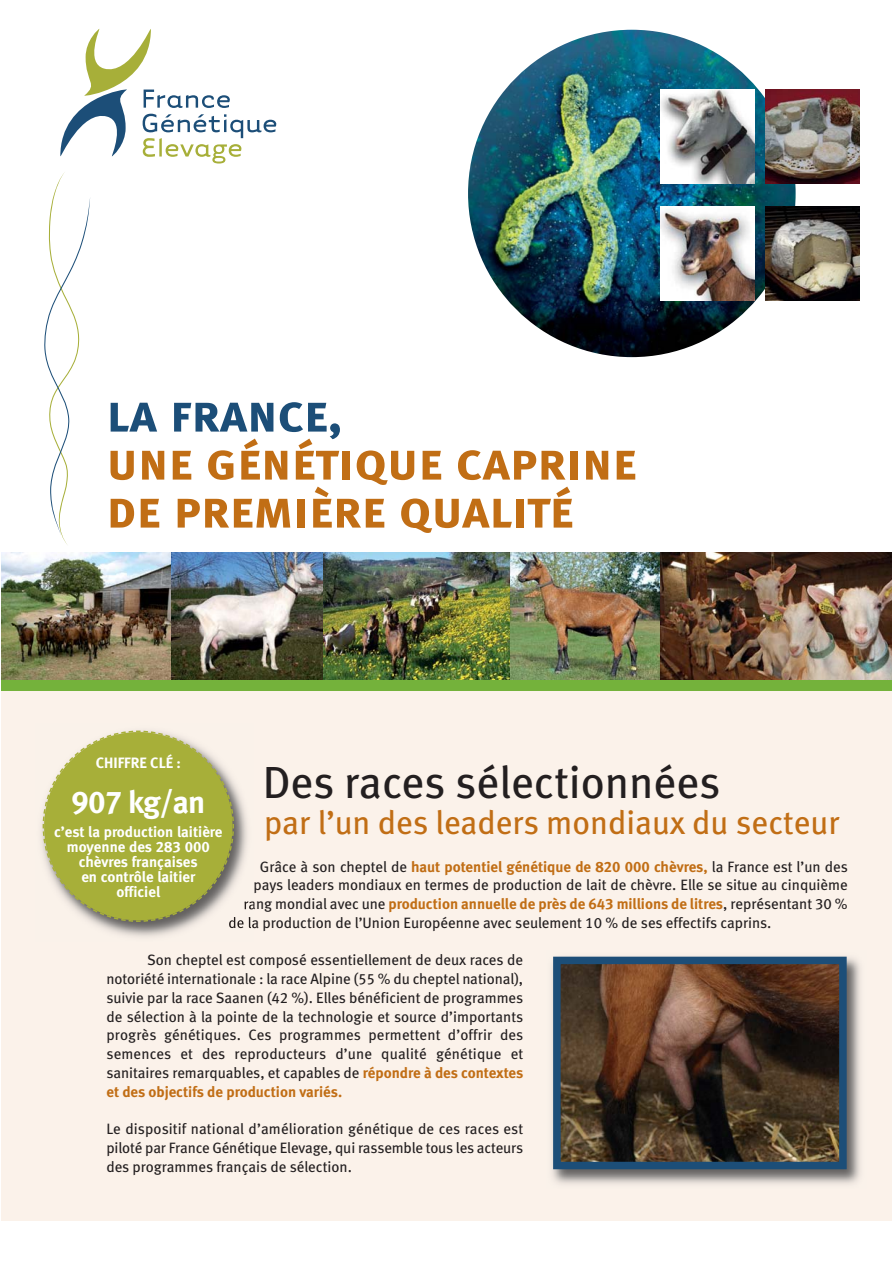
<style>
.page{position:relative;width:893px;height:1263px;background:#fff}
.page>*{position:absolute;margin:0;border:0;box-sizing:border-box;transform-origin:0 0}
.t1{font:52.5px/48px "Meta Bold LF Caps";color:#c16e15}
.t2{font:52.5px "Meta Bold LF Caps";color:#1c4e78}
.t3{font:45px "Meta Book LF";color:#231f20}
.t4{font:33px "Meta Book LF";color:#c16e15}
.t5{font:31.5px "Meta Bold LF";letter-spacing:-.025em;color:#fff}
.t6{font:15px/18.8px "Meta Book LF";color:#231f20;text-align:justify}
.t7{font:15px "Meta Bold LF";color:#c16e15}
.t8{font:15px/15px "Meta Bold LF";color:#fff;text-align:center}
.s1{font-family:"Meta Book LF";color:#231f20}
.s2{font-family:"Meta Bold LF";color:#c16e15}
</style>
<div class="page">
<div style="left:1px;top:553px;width:890px;height:667px;background:#fbf2ea"></div>
<svg style="left:60px;top:29px;width:217px;height:135px"></svg>
<img style="left:41px;top:785px;width:207px;height:152px">
<svg style="left:244px;top:901px;width:9px;height:9px"></svg>
<img style="left:229px;top:917px;width:24px;height:12px">
<svg style="left:42px;top:730px;width:193px;height:193px"></svg>
<svg style="left:44px;top:172px;width:46px;height:372px"></svg>
<img style="left:551px;top:956px;width:310px;height:229px">
<img style="left:562px;top:966px;width:275px;height:194px">
<div style="left:553px;top:957px;width:293px;height:212px;border:8px solid #1c4e78"></div>
<img style="left:468px;top:30px;width:327px;height:327px;border-radius:50%">
<img style="left:765px;top:207px;width:94px;height:93px">
<img style="left:660px;top:207px;width:94px;height:93px">
<img style="left:765px;top:89px;width:94px;height:94px">
<img style="left:660px;top:89px;width:94px;height:94px">
<img style="left:659px;top:553px;width:232px;height:127px">
<img style="left:170px;top:553px;width:153px;height:127px">
<img style="left:323px;top:553px;width:187px;height:127px">
<img style="left:510px;top:553px;width:149px;height:127px">
<img style="left:1px;top:553px;width:169px;height:127px">
<div style="left:1px;top:680px;width:890px;height:11px;background:#74b23b"></div>
<h1 class="t2" style="left:106px;top:383px;width:238px">la france,</h1>
<h1 class="t1" style="left:106px;top:437px;width:531px">une génétique caprine de première qualité</h1>
<p class="t8" style="left:96px;top:757px;width:87px">CHIFFRE CLÉ :</p>
<h3 class="t5" style="left:71px;top:790px;width:136px">907 kg/an</h3>
<p class="t8" style="left:54px;top:825px;width:170px">c’est la production laitière moyenne des 283 000 chèvres françaises<br>en contrôle laitier<br>officiel</p>
<h2 class="t3" style="left:263px;top:765px;width:459px">Des races sélection nées</h2>
<h3 class="t4" style="left:264px;top:810px;width:577px">par l’un des leaders mondiaux du secteur</h3>
<p class="t7" style="left:260px;top:861px;width:589px"><span class="s1">Grâce à son cheptel de</span> haut potentiel génétique de 820 000 chèvres, <span class="s1">la France est l’un des</span></p>
<p class="t6" style="left:253px;top:877px;width:595px">pays leaders mondiaux en termes de production de l ait de chèvre. Elle se situe au cinquième</p>
<p class="t7" style="left:243px;top:898px;width:605px"><span class="s1">rang mondial avec une</span> production annuelle de près de 643 millions de litres<span class="s1">, représentant 30 %</span></p>
<p class="t6" style="left:228px;top:914px;width:544px">de la production de l’Union Européenne avec seulement 10 % de ses effectifs caprins.</p>
<p class="t6" style="left:106px;top:952px;width:418px;text-indent:41px">Son cheptel est composé essentiellement de deux races de notoriété internationale : la race Alpine (55 % du cheptel national), suivie par la race Saanen (42 %). Elles bénéficient de programmes de sélection à la pointe de la technologie et source d’importants progrès génétiques. Ces programmes permettent d’offrir des semences et des reproducteurs d’une qualité génétique et sanitaires remarquables, et capables de <span class="s2">répondre à des contextes</span></p>
<p class="t7" style="left:106px;top:1086px;width:237px">et des objectifs de production variés.</p>
<p class="t6" style="left:106px;top:1121px;width:418px">Le dispositif national d’amélioration génétique de ces races est piloté par France Génétique Elevage, qui rassemble tous les acteurs des programmes français de sélection.</p>
</div>
